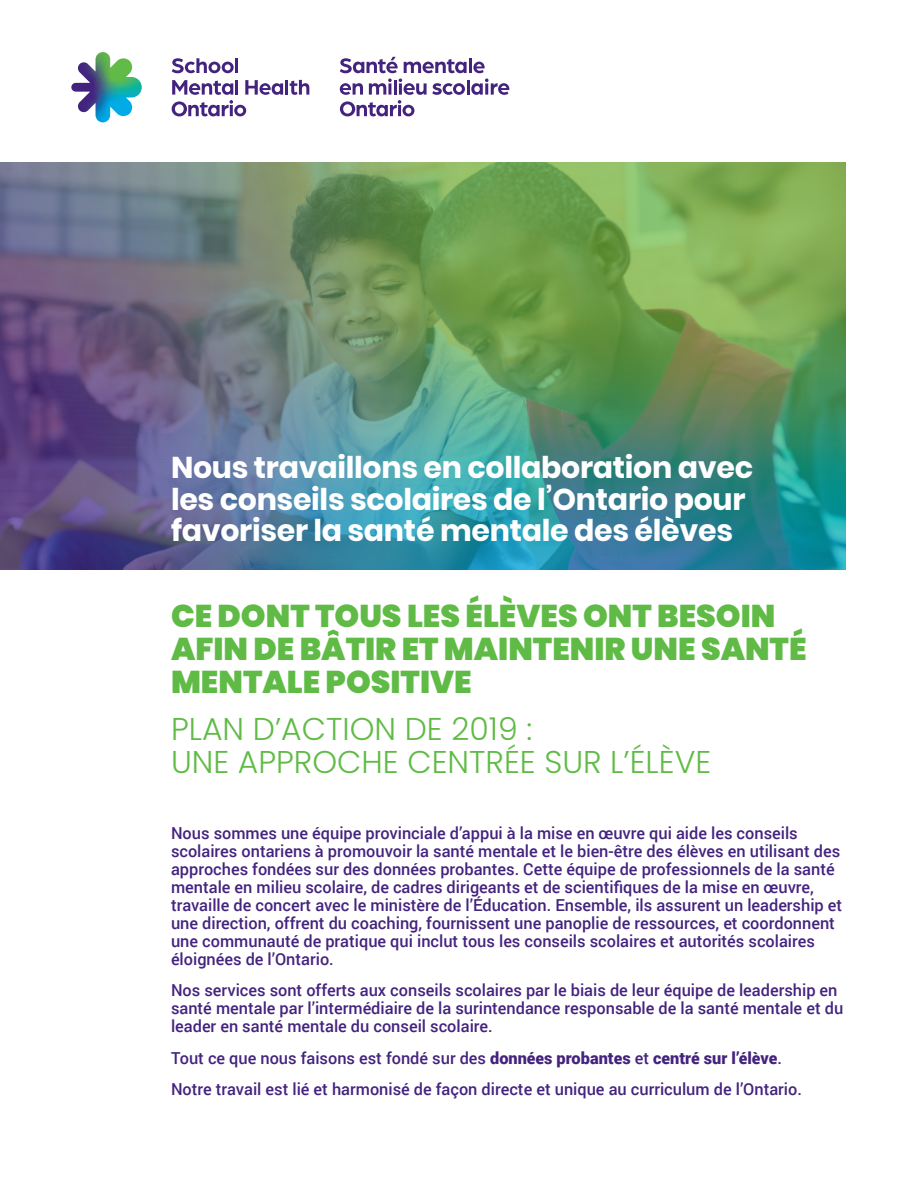
<style>
.page{position:relative;width:918px;height:1188px;background:#fff}
.page>*{position:absolute;margin:0;border:0;box-sizing:border-box;transform-origin:0 0}
.t1{font:900 31.5px/33px "Poppins";color:#60bb46}
.t2{font:300 31.5px/33px "Poppins";color:#60bb46}
.t3{font:700 30px/31.5px "Poppins";letter-spacing:-.01em;color:#fff}
.t4{font:500 16.5px/18px "Roboto";color:#44237e}
.s1{font-weight:900}
</style>
<div class="page">
<img style="left:0;top:162px;width:846px;height:407px">
<svg style="left:71px;top:52px;width:71px;height:70px"></svg>
<svg style="left:340px;top:57px;width:169px;height:59px"></svg>
<svg style="left:172px;top:58px;width:62px;height:15px"></svg>
<hr style="left:235px;top:58px;width:3px;height:15px;background:#44237e">
<hr style="left:285px;top:80px;width:3px;height:15px;background:#44237e">
<svg style="left:290px;top:80px;width:19px;height:15px"></svg>
<svg style="left:172px;top:80px;width:111px;height:36px"></svg>
<h2 class="t3" style="left:171px;top:452px;width:584px">Nous travaillons en collaboration avec les conseils scolaires de l’Ontario pour favoriser la santé mentale des élèves</h2>
<h1 class="t1" style="left:171px;top:600px;width:637px">CE DONT TOUS LES ÉLÈVES ONT BESOIN<br>AFIN DE BÂTIR ET MAINTENIR UNE SANTÉ<br>MENTALE POSITIVE</h1>
<h1 class="t2" style="left:171px;top:712px;width:542px">PLAN D’ACTION DE 2019 :<br>UNE APPROCHE CENTRÉE SUR L’ÉLÈVE</h1>
<p class="t4" style="left:171px;top:823px;width:673px">Nous sommes une équipe provinciale d’appui à la mise en œuvre qui aide les conseils scolaires ontariens à promouvoir la santé mentale et le bien-être des élèves en utilisant des approches fondées sur des données probantes. Cette équipe de professionnels de la santé mentale en milieu scolaire, de cadres dirigeants et de scientifiques de la mise en œuvre, travaille de concert avec le ministère de l’Éducation. Ensemble, ils assurent un leadership et une direction, offrent du coaching, fournissent une panoplie de ressources, et coordonnent une communauté de pratique qui inclut tous les conseils scolaires et autorités scolaires éloignées de l’Ontario.</p>
<p class="t4" style="left:171px;top:981px;width:674px">Nos services sont offerts aux conseils scolaires par le biais de leur équipe de leadership en santé mentale par l’intermédiaire de la surintendance responsable de la santé mentale et du leader en santé mentale du conseil scolaire.</p>
<p class="t4" style="left:171px;top:1041px;width:632px;line-height:31.5px">Tout ce que nous faisons est fondé sur des <span class="s1">données probantes</span> et <span class="s1">centré sur l’élève</span>.<br>Notre travail est lié et harmonisé de façon directe et unique au curriculum de l’Ontario.</p>
</div>
